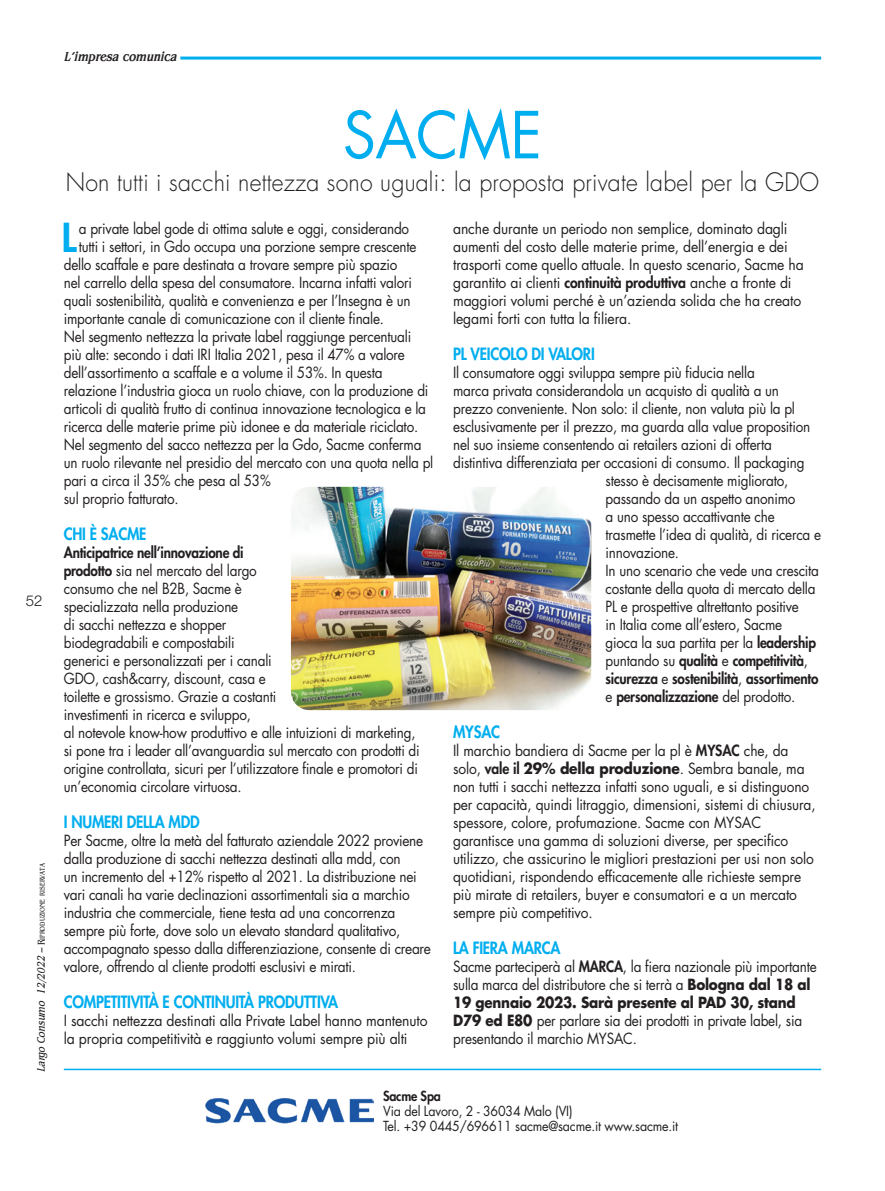
<style>
.page{position:relative;width:885px;height:1191px;background:#fff}
.page>*{position:absolute;margin:0;border:0;box-sizing:border-box;transform-origin:0 0}
.t1{font:63px "Futura Std";letter-spacing:-.01em;color:#00aeef;scale:.94 1}
.t2{font:800 38.85px "Futura Std";color:#00aeef;scale:.95 1}
.t3{font:300 24.75px "Futura Std";letter-spacing:.01em;color:#231f20;scale:.93 1}
.t4{font:800 16.5px "Futura Std";letter-spacing:-.015em;color:#00aeef;scale:.9 1}
.t5{font:15px/18px "Futura Std";letter-spacing:-.015em;color:#231f20;scale:.9 1}
.t6{font:15px/18px "Futura Std";letter-spacing:-.015em;color:#231f20;scale:.92 1}
.t7{font:15px/18px "Futura Std";letter-spacing:-.015em;color:#231f20;scale:.91 1}
.t8{font:15px/18px "Futura Std";letter-spacing:-.015em;color:#231f20;scale:.93 1}
.t9{font:300 15px "Helvetica Neue LT Pro";color:#231f20}
.t10{font:13.5px "Futura Std";letter-spacing:-.015em;color:#231f20;scale:.92 1}
.t11{font:italic 700 13.5px "Benguiat";color:#231f20;scale:.8 1}
.t12{font:800 13.5px "Futura Std";letter-spacing:-.015em;color:#231f20;scale:.92 1}
.t13{font:italic 11.25px "Benguiat";color:#231f20;scale:.83 1}
.s1{font-style:normal;font-size:10.5px}
.s2{font-style:normal;font-size:7.35px}
.s3{font-weight:800}
.s4{font-weight:700}
</style>
<div class="page">
<hr style="left:180px;top:57px;width:641px;height:3px;background:#00aeef">
<hr style="left:64px;top:1068px;width:757px;height:2px;background:#00aeef">
<img style="left:206px;top:1098px;width:168px;height:25px">
<img style="left:292px;top:488px;width:297px;height:220px">
<div style="left:289px;top:485px;width:303px;height:226px;border:2px solid #fff;border-radius:19px"></div>
<p class="t11" style="left:64px;top:49px;width:142px">L’impresa comunica</p>
<p class="t9" style="left:26px;top:591px;width:18px">52</p>
<p class="t13" style="left:35px;top:1071px;width:253px;rotate:-90deg">Largo Consumo 12/2022 – <span class="s1">R</span><span class="s2">iproduzione riservata</span></p>
<p class="t1" style="left:343px;top:95px;width:213px">SACME</p>
<p class="t3" style="left:66px;top:167px;width:811px">Non tutti i sacchi nettezza sono uguali: la proposta private label per la GDO</p>
<p class="t2" style="left:62px;top:213px;width:17px">L</p>
<p class="t5" style="left:79px;top:220px;width:368px">a private label gode di ottima salute e oggi, considerando</p>
<p class="t8" style="left:453px;top:220px;width:378px">anche durante un periodo non semplice, dominato dagli aumenti del costo delle materie prime, dell’energia e dei trasporti come quello attuale. In questo scenario, Sacme ha garantito ai clienti <span class="s3">continuità produttiva</span> anche a fronte di maggiori volumi perché è un’azienda solida che ha creato legami forti con tutta la filiera.</p>
<p class="t4" style="left:453px;top:343px;width:159px">PL VEICOLO DI VALORI</p>
<p class="t5" style="left:453px;top:364px;width:336px">Il consumatore oggi sviluppa sempre più fiducia nella</p>
<p class="t5" style="left:453px;top:382px;width:363px">marca privata considerandola un acquisto di qualità a un</p>
<p class="t5" style="left:453px;top:400px;width:381px">prezzo conveniente. Non solo: il cliente, non valuta più la pl</p>
<p class="t5" style="left:453px;top:418px;width:398px">esclusivamente per il prezzo, ma guarda alla value proposition</p>
<p class="t5" style="left:453px;top:436px;width:355px">nel suo insieme consentendo ai retailers azioni di offerta</p>
<p class="t5" style="left:453px;top:454px;width:392px">distintiva differenziata per occasioni di consumo. Il packaging</p>
<p class="t5" style="left:605px;top:472px;width:204px">stesso è decisamente migliorato,</p>
<p class="t5" style="left:605px;top:490px;width:212px">passando da un aspetto anonimo</p>
<p class="t5" style="left:605px;top:508px;width:189px">a uno spesso accattivante che</p>
<p class="t5" style="left:605px;top:526px;width:241px">trasmette l’idea di qualità, di ricerca e</p>
<p class="t5" style="left:605px;top:544px;width:83px">innovazione.</p>
<p class="t5" style="left:605px;top:562px;width:239px">In uno scenario che vede una crescita costante della quota di mercato della PL e prospettive altrettanto positive<br>in Italia come all’estero, Sacme<br>gioca la sua partita per la <span class="s3">leadership </span>puntando su <span class="s3">qualità</span> e <span class="s3">competitività</span>, <span class="s3">sicurezza</span> e <span class="s3">sostenibilità</span>, <span class="s3">assortimento </span>e <span class="s3">personalizzazione</span> del prodotto.</p>
<p class="t4" style="left:453px;top:721px;width:54px">MYSAC</p>
<p class="t6" style="left:453px;top:742px;width:395px">Il marchio bandiera di Sacme per la pl è <span class="s3">MYSAC</span> che, da solo, <span class="s3">vale il</span> <span class="s4">29% della produzione</span>. Sembra banale, ma non tutti i sacchi nettezza infatti sono uguali, e si distinguono per capacità, quindi litraggio, dimensioni, sistemi di chiusura, spessore, colore, profumazione. Sacme con MYSAC garantisce una gamma di soluzioni diverse, per specifico utilizzo, che assicurino le migliori prestazioni per usi non solo quotidiani, rispondendo efficacemente alle richieste sempre più mirate di retailers, buyer e consumatori e a un mercato sempre più competitivo.</p>
<p class="t4" style="left:453px;top:937px;width:121px">LA FIERA MARCA</p>
<p class="t5" style="left:453px;top:958px;width:405px">Sacme parteciperà al <span class="s3">MARCA</span>, la fiera nazionale più importante sulla marca del distributore che si terrà a <span class="s4">Bologna dal 18 al 19 gennaio 2023. Sarà presente al PAD 30, stand D79 ed E80</span> per parlare sia dei prodotti in private label, sia presentando il marchio MYSAC.</p>
<p class="t5" style="left:79px;top:238px;width:376px">tutti i settori, in Gdo occupa una porzione sempre crescente</p>
<p class="t5" style="left:64px;top:256px;width:372px">dello scaffale e pare destinata a trovare sempre più spazio</p>
<p class="t5" style="left:64px;top:274px;width:388px">nel carrello della spesa del consumatore. Incarna infatti valori</p>
<p class="t5" style="left:64px;top:292px;width:387px">quali sostenibilità, qualità e convenienza e per I’Insegna è un</p>
<p class="t5" style="left:64px;top:310px;width:357px">importante canale di comunicazione con il cliente finale.</p>
<p class="t5" style="left:64px;top:328px;width:406px">Nel segmento nettezza la private label raggiunge percentuali più alte: secondo i dati IRI Italia 2021, pesa il 47% a valore dell’assortimento a scaffale e a volume il 53%. In questa relazione l’industria gioca un ruolo chiave, con la produzione di articoli di qualità frutto di continua innovazione tecnologica e la ricerca delle materie prime più idonee e da materiale riciclato.</p>
<p class="t5" style="left:64px;top:436px;width:412px">Nel segmento del sacco nettezza per la Gdo, Sacme conferma un ruolo rilevante nel presidio del mercato con una quota nella pl pari a circa il 35% che pesa al 53%<br>sul proprio fatturato.</p>
<p class="t4" style="left:64px;top:523px;width:93px">CHI È SACME</p>
<p class="t5" style="left:64px;top:544px;width:397px"><span class="s3">Anticipatrice nell’innovazione di<br>prodotto</span> sia nel mercato del largo<br>consumo che nel B2B, Sacme è<br>specializzata nella produzione<br>di sacchi nettezza e shopper<br>biodegradabili e compostabili<br>generici e personalizzati per i canali<br>GDO, cash&amp;carry, discount, casa e<br>toilette e grossismo. Grazie a costanti<br>investimenti in ricerca e sviluppo,<br>al notevole know-how produttivo e alle intuizioni di marketing, si pone tra i leader all’avanguardia sul mercato con prodotti di origine controllata, sicuri per l’utilizzatore finale e promotori di un’economia circolare virtuosa.</p>
<p class="t4" style="left:64px;top:811px;width:152px">I NUMERI DELLA MDD</p>
<p class="t7" style="left:64px;top:832px;width:405px">Per Sacme, oltre la metà del fatturato aziendale 2022 proviene dalla produzione di sacchi nettezza destinati alla mdd, con<br>un incremento del +12% rispetto al 2021. La distribuzione nei vari canali ha varie declinazioni assortimentali sia a marchio industria che commerciale, tiene testa ad una concorrenza sempre più forte, dove solo un elevato standard qualitativo, accompagnato spesso dalla differenziazione, consente di creare valore, offrendo al cliente prodotti esclusivi e mirati.</p>
<p class="t4" style="left:64px;top:991px;width:306px">COMPETITIVITÀ E CONTINUITÀ PRODUTTIVA</p>
<p class="t8" style="left:64px;top:1012px;width:392px">I sacchi nettezza destinati alla Private Label hanno mantenuto la propria competitività e raggiunto volumi sempre più alti</p>
<p class="t12" style="left:383px;top:1087px;width:64px">Sacme Spa</p>
<p class="t10" style="left:383px;top:1102px;width:207px">Via del Lavoro, 2 - 36034 Malo (VI)</p>
<p class="t10" style="left:383px;top:1117px;width:322px">Tel. +39 0445/696611 sacme@sacme.it www.sacme.it</p>
</div>
